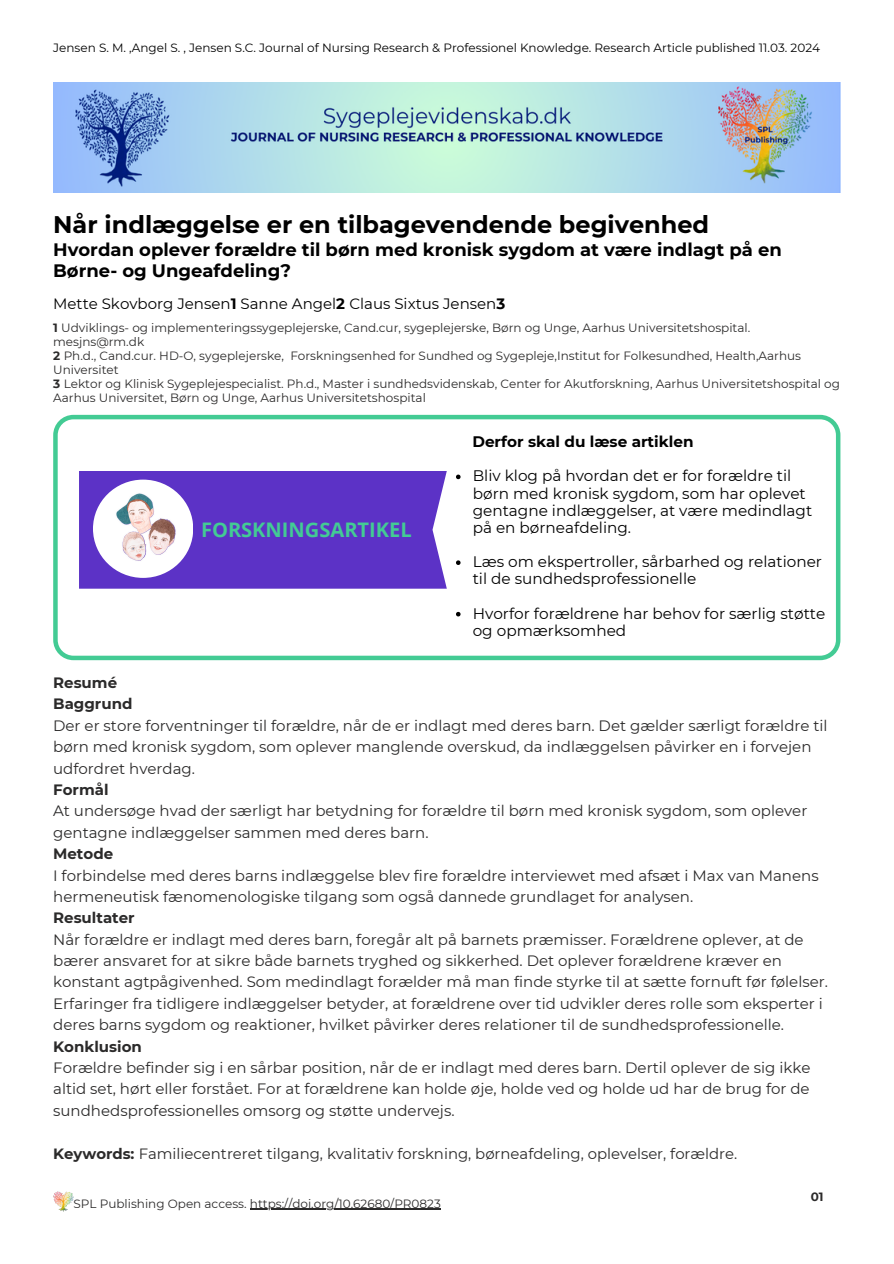
<style>
.page{position:relative;width:894px;height:1264px;background:#fff}
.page>*{position:absolute;margin:0;border:0;box-sizing:border-box;transform-origin:0 0}
.t1{font:700 24px "Montserrat";color:#000}
.t2{font:700 20.1px "Open Sans";color:#43cb94}
.t3{font:700 18px/21.3px "Montserrat";color:#000}
.t4{font:15.3px/17.1px "Montserrat";color:#000}
.t5{font:700 15.3px "Montserrat";color:#000}
.t6{font:15px/21.3px "Montserrat";color:#2b2a2a}
.t7{font:15px "Montserrat";color:#000}
.t8{font:14.85px "Montserrat";color:#2b2a2a}
.t9{font:12px/14px "Montserrat";color:#2b2a2a}
.t10{font:12px "Montserrat";color:#000}
.t11{font:700 12px "Montserrat";color:#2b2a2a}
.s1{font-weight:700}
</style>
<div class="page">
<img style="left:53px;top:83px;width:787px;height:110px">
<hr style="left:250px;top:1208px;width:190px;height:1px;background:#2b2a2a">
<img style="left:53px;top:1191px;width:20px;height:20px">
<svg style="left:53px;top:415px;width:787px;height:245px"></svg>
<svg style="left:456px;top:474px;width:4px;height:5px"></svg>
<svg style="left:456px;top:560px;width:4px;height:5px"></svg>
<svg style="left:456px;top:612px;width:4px;height:4px"></svg>
<div style="left:79px;top:471px;width:367px;height:117px;background:#5c32c6"></div>
<img style="left:93px;top:479px;width:100px;height:99px;border-radius:50%">
<h4 class="t10" style="left:53px;top:41px;width:768px">Jensen S. M. ,Angel S. , Jensen S.C. Journal of Nursing Research &amp; Professionel Knowledge. Research Article published 11.03. 2024</h4>
<p class="t1" style="left:53px;top:210px;width:657px">Når indlæggelse er en tilbagevendende begivenhed</p>
<p class="t3" style="left:53px;top:238px;width:730px">Hvordan oplever forældre til børn med kronisk sygdom at være indlagt på en<br>Børne- og Ungeafdeling?</p>
<p class="t7" style="left:53px;top:294px;width:453px">Mette Skovborg Jensen<span class="s1">1</span> Sanne Angel<span class="s1">2</span> Claus Sixtus Jensen<span class="s1">3</span></p>
<p class="t9" style="left:53px;top:321px;width:698px"><span class="s1">1</span> Udviklings- og implementeringssygeplejerske, Cand.cur, sygeplejerske, Børn og Unge, Aarhus Universitetshospital. mesjns@rm.dk</p>
<p class="t9" style="left:53px;top:349px;width:749px"><span class="s1">2</span> Ph.d., Cand.cur. HD-O, sygeplejerske, Forskningsenhed for Sundhed og Sygepleje,Institut for Folkesundhed, Health,Aarhus<br>Universitet</p>
<h2 class="t9" style="left:53px;top:377px;width:788px"><span class="s1">3</span> Lektor og Klinisk Sygeplejespecialist. Ph.d., Master i sundhedsvidenskab, Center for Akutforskning, Aarhus Universitetshospital og<br>Aarhus Universitet, Børn og Unge, Aarhus Universitetshospital</h2>
<h2 class="t2" style="left:201px;top:515px;width:212px">FORSKNINGSARTIKEL</h2>
<h5 class="t5" style="left:472px;top:432px;width:223px">Derfor skal du læse artiklen</h5>
<h5 class="t4" style="left:472px;top:467px;width:341px">Bliv klog på hvordan det er for forældre til børn med kronisk sygdom, som har oplevet gentagne indlæggelser, at være medindlagt på en børneafdeling.</h5>
<p class="t4" style="left:472px;top:553px;width:350px">Læs om ekspertroller, sårbarhed og relationer til de sundhedsprofessionelle</p>
<p class="t4" style="left:472px;top:604px;width:354px">Hvorfor forældrene har behov for særlig støtte og opmærksomhed</p>
<p class="t6" style="left:53px;top:672px;width:776px"><span class="s1">Resumé<br>Baggrund<br></span>Der er store forventninger til forældre, når de er indlagt med deres barn. Det gælder særligt forældre til børn med kronisk sygdom, som oplever manglende overskud, da indlæggelsen påvirker en i forvejen udfordret hverdag.<br><span class="s1">Formål<br></span>At undersøge hvad der særligt har betydning for forældre til børn med kronisk sygdom, som oplever gentagne indlæggelser sammen med deres barn.<br><span class="s1">Metode<br></span>I forbindelse med deres barns indlæggelse blev fire forældre interviewet med afsæt i Max van Manens hermeneutisk fænomenologiske tilgang som også dannede grundlaget for analysen.<br><span class="s1">Resultater<br></span>Når forældre er indlagt med deres barn, foregår alt på barnets præmisser. Forældrene oplever, at de bærer ansvaret for at sikre både barnets tryghed og sikkerhed. Det oplever forældrene kræver en konstant agtpågivenhed. Som medindlagt forælder må man finde styrke til at sætte fornuft før følelser.<br>Erfaringer fra tidligere indlæggelser betyder, at forældrene over tid udvikler deres rolle som eksperter i deres barns sygdom og reaktioner, hvilket påvirker deres relationer til de sundhedsprofessionelle.<br><span class="s1">Konklusion<br></span>Forældre befinder sig i en sårbar position, når de er indlagt med deres barn. Dertil oplever de sig ikke altid set, hørt eller forstået. For at forældrene kan holde øje, holde ved og holde ud har de brug for de sundhedsprofessionelles omsorg og støtte undervejs.</p>
<p class="t8" style="left:53px;top:1144px;width:685px"><span class="s1">Keywords:</span> Familiecentreret tilgang, kvalitativ forskning, børneafdeling, oplevelser, forældre.</p>
<p class="t9" style="left:73px;top:1196px;width:369px">SPL Publishing Open access. https://doi.org/10.62680/PR0823</p>
<h5 class="t11" style="left:810px;top:1189px;width:14px">01</h5>
</div>
